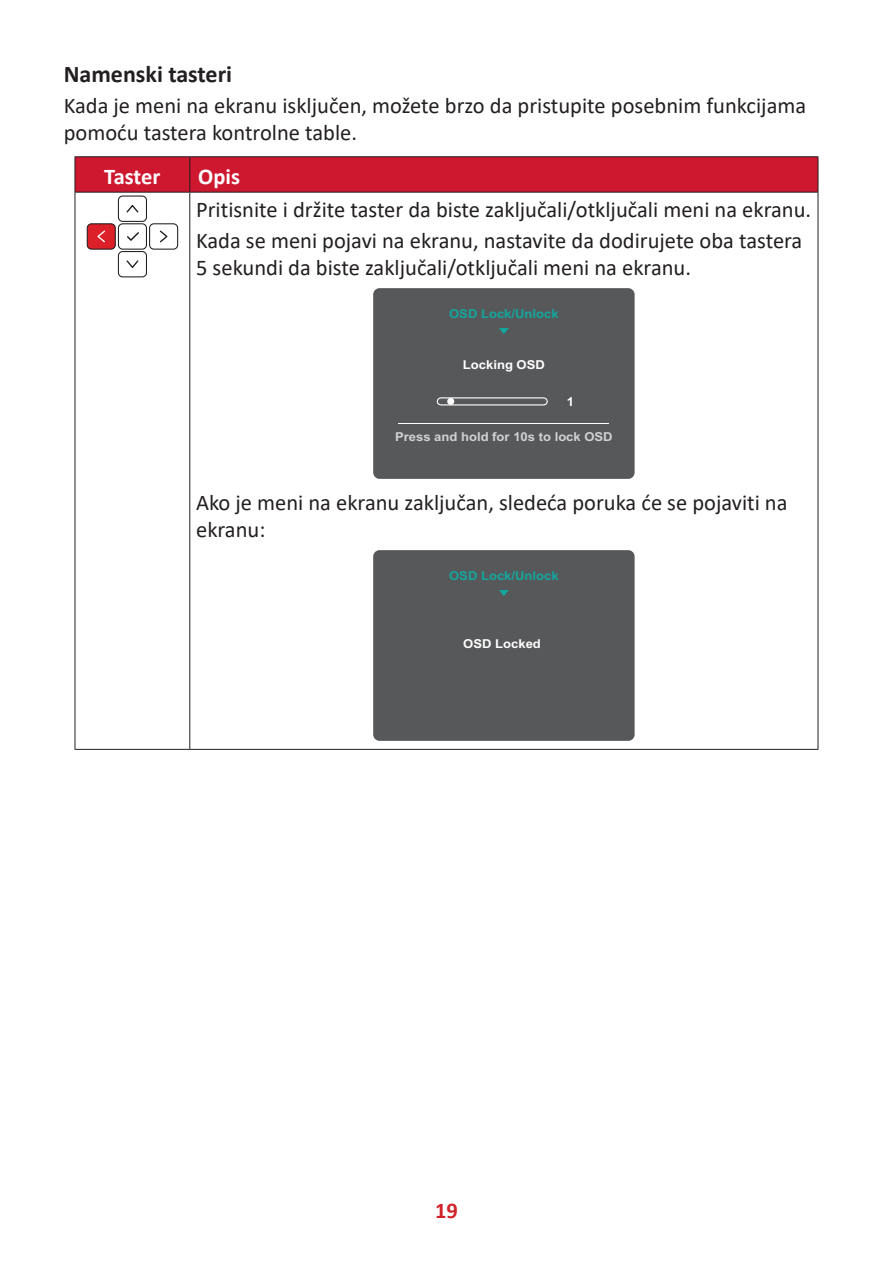
<style>
.page{position:relative;width:893px;height:1263px;background:#fff}
.page>*{position:absolute;margin:0;border:0;box-sizing:border-box;transform-origin:0 0}
.t1{font:700 24px "Calibri";color:#231f20}
.t2{font:22.5px/27px "Calibri";color:#231f20}
.t3{font:700 22.5px "Calibri";color:#fff}
.t4{font:700 22.5px "Calibri";color:#d1232a}
.t5{font:700 12.3px "Arial";color:#12a79d;scale:1.06 1}
.t6{font:700 12.3px "Arial";color:#d1d2d4;scale:1.06 1}
.t7{font:700 12.3px "Arial";color:#fff;scale:1.06 1}
</style>
<div class="page">
<div style="left:76px;top:157px;width:742px;height:35px;background:#ce182f"></div>
<hr style="left:75px;top:193px;width:1px;height:556px;background:#231f20">
<hr style="left:189px;top:193px;width:1px;height:556px;background:#231f20">
<hr style="left:818px;top:193px;width:1px;height:556px;background:#231f20">
<hr style="left:75px;top:156px;width:115px;height:1px;background:#231f20">
<hr style="left:75px;top:157px;width:1px;height:35px;background:#231f20">
<hr style="left:190px;top:156px;width:628px;height:1px;background:#231f20">
<hr style="left:189px;top:157px;width:1px;height:35px;background:#231f20">
<hr style="left:818px;top:157px;width:1px;height:35px;background:#231f20">
<hr style="left:75px;top:192px;width:115px;height:1px;background:#231f20">
<hr style="left:190px;top:192px;width:628px;height:1px;background:#231f20">
<hr style="left:75px;top:749px;width:115px;height:1px;background:#231f20">
<hr style="left:190px;top:749px;width:628px;height:1px;background:#231f20">
<div style="left:118px;top:251px;width:29px;height:26px;border:1px solid #211d1e;border-radius:4px"></div>
<svg style="left:126px;top:260px;width:13px;height:8px"></svg>
<div style="left:118px;top:196px;width:29px;height:26px;border:1px solid #211d1e;border-radius:4px"></div>
<svg style="left:126px;top:205px;width:13px;height:8px"></svg>
<div style="left:149px;top:223px;width:29px;height:27px;border:1px solid #211d1e;border-radius:4px"></div>
<svg style="left:159px;top:230px;width:9px;height:13px"></svg>
<div style="left:87px;top:224px;width:28px;height:25px;background:#dc2029;border-radius:4px"></div>
<div style="left:87px;top:223px;width:29px;height:27px;border:1px solid #211d1e;border-radius:4px"></div>
<svg style="left:97px;top:230px;width:8px;height:13px"></svg>
<div style="left:118px;top:223px;width:29px;height:27px;border:1px solid #211d1e;border-radius:4px"></div>
<svg style="left:127px;top:232px;width:12px;height:9px"></svg>
<div style="left:373px;top:288px;width:262px;height:191px;background:#57585a;border-radius:6px"></div>
<hr style="left:398px;top:423px;width:211px;height:1px;background:#fff">
<div style="left:437px;top:397px;width:111px;height:8px;border:1px solid #fff;border-radius:4px"></div>
<div style="left:447px;top:398px;width:7px;height:7px;background:#fff;border-radius:50%"></div>
<svg style="left:499px;top:328px;width:10px;height:6px"></svg>
<div style="left:373px;top:550px;width:262px;height:191px;background:#57585a;border-radius:6px"></div>
<svg style="left:499px;top:590px;width:10px;height:6px"></svg>
<p class="t1" style="left:64px;top:57px;width:170px">Namenski tasteri</p>
<p class="t2" style="left:64px;top:91px;width:744px">Kada je meni na ekranu isključen, možete brzo da pristupite posebnim funkcijama pomoću tastera kontrolne table.</p>
<p class="t3" style="left:104px;top:160px;width:58px">Taster</p>
<p class="t3" style="left:198px;top:160px;width:43px">Opis</p>
<p class="t2" style="left:196px;top:193px;width:616px;line-height:31.2px">Pritisnite i držite taster da biste zaključali/otključali meni na ekranu.<br>Kada se meni pojavi na ekranu, nastavite da dodirujete oba tastera</p>
<p class="t2" style="left:196px;top:254px;width:496px">5 sekundi da biste zaključali/otključali meni na ekranu.</p>
<p class="t5" style="left:449px;top:305px;width:105px">OSD Lock/Unlock</p>
<p class="t7" style="left:463px;top:356px;width:79px">Locking OSD</p>
<p class="t7" style="left:567px;top:392px;width:8px">1</p>
<p class="t6" style="left:395px;top:428px;width:207px">Press and hold for 10s to lock OSD</p>
<p class="t2" style="left:196px;top:489px;width:593px">Ako je meni na ekranu zaključan, sledeća poruka će se pojaviti na ekranu:</p>
<p class="t5" style="left:449px;top:567px;width:105px">OSD Lock/Unlock</p>
<p class="t7" style="left:463px;top:635px;width:75px">OSD Locked</p>
<p class="t4" style="left:435px;top:1194px;width:24px">19</p>
</div>
